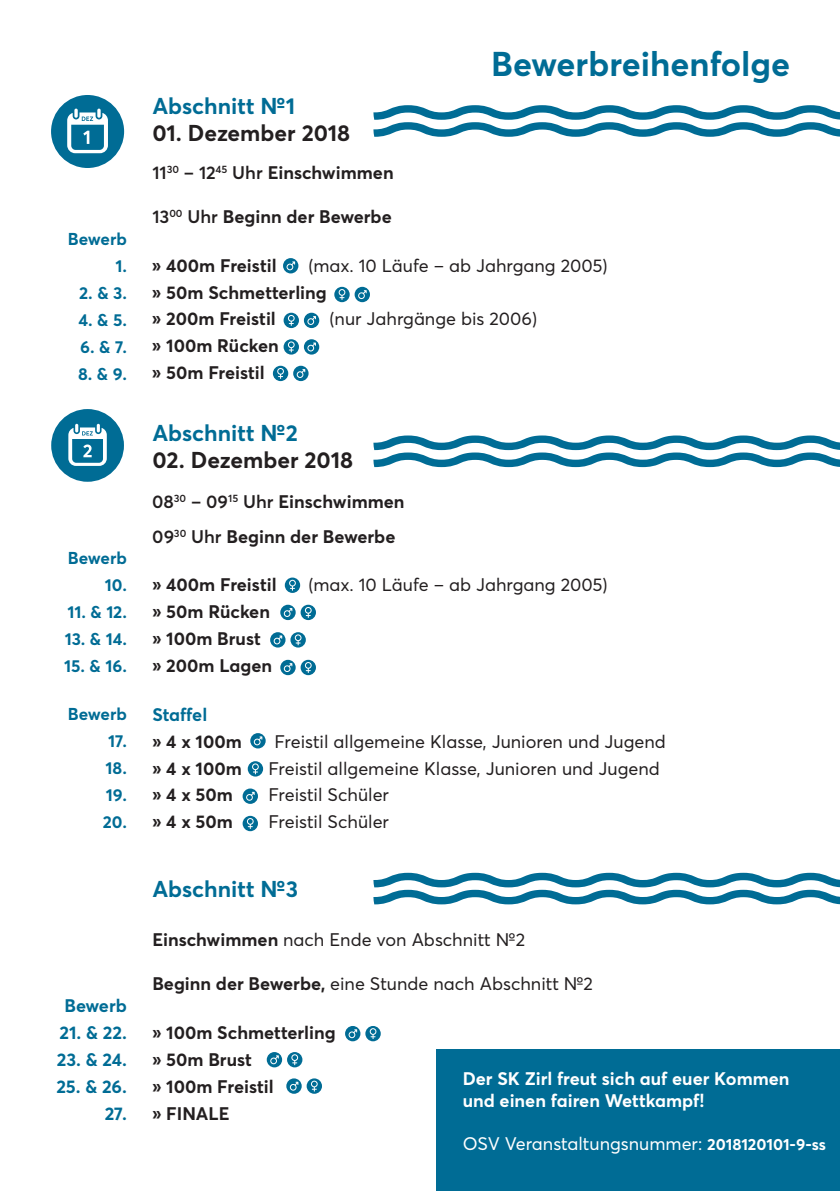
<style>
.page{position:relative;width:840px;height:1191px;background:#fff}
.page>*{position:absolute;margin:0;border:0;box-sizing:border-box;transform-origin:0 0}
.t1{font:700 34px "Averta";color:#006c95}
.t2{font:700 22.6px "Averta";color:#006c95}
.t3{font:700 22.6px "Averta";color:#231f20}
.t4{font:700 18px/27px "Averta";color:#231f20}
.t5{font:18px "Averta";color:#231f20}
.t6{font:700 18px/21.6px "Averta";color:#fff}
.t7{font:18px "Averta";color:#fff}
.t8{font:700 18px/27px "Averta";color:#006c95;text-align:right}
.t9{font:700 17px/27px "Averta";color:#006c95;text-align:right}
.s1{font-weight:600}
.s2{font-weight:700}
.s3{font-weight:700;font-size:16px}
</style>
<div class="page">
<div style="left:436px;top:1049px;width:403px;height:142px;background:#006c95"></div>
<div style="left:50px;top:94px;width:75px;height:75px;background:#006c95;border-radius:50%"></div>
<div style="left:48px;top:92px;width:79px;height:79px;border:3px solid #fff;border-radius:50%"></div>
<svg style="left:67px;top:109px;width:41px;height:44px"></svg>
<div style="left:283px;top:258px;width:15px;height:15px;background:#006c95;border-radius:50%"></div>
<svg style="left:286px;top:261px;width:10px;height:9px"></svg>
<svg style="left:284px;top:577px;width:16px;height:16px"></svg>
<svg style="left:289px;top:580px;width:7px;height:10px"></svg>
<div style="left:280px;top:605px;width:15px;height:15px;background:#006c95;border-radius:50%"></div>
<svg style="left:284px;top:608px;width:9px;height:9px"></svg>
<svg style="left:300px;top:605px;width:16px;height:15px"></svg>
<svg style="left:305px;top:607px;width:6px;height:11px"></svg>
<svg style="left:250px;top:733px;width:15px;height:15px"></svg>
<svg style="left:254px;top:736px;width:9px;height:9px"></svg>
<svg style="left:242px;top:788px;width:16px;height:16px"></svg>
<svg style="left:246px;top:792px;width:9px;height:8px"></svg>
<div style="left:345px;top:1026px;width:15px;height:15px;background:#006c95;border-radius:50%"></div>
<svg style="left:348px;top:1029px;width:10px;height:9px"></svg>
<div style="left:365px;top:1026px;width:15px;height:15px;background:#006c95;border-radius:50%"></div>
<svg style="left:369px;top:1028px;width:7px;height:11px"></svg>
<svg style="left:266px;top:1052px;width:16px;height:15px"></svg>
<svg style="left:270px;top:1055px;width:9px;height:9px"></svg>
<div style="left:287px;top:1052px;width:15px;height:15px;background:#006c95;border-radius:50%"></div>
<svg style="left:291px;top:1054px;width:7px;height:11px"></svg>
<svg style="left:286px;top:1078px;width:15px;height:15px"></svg>
<svg style="left:290px;top:1081px;width:9px;height:9px"></svg>
<svg style="left:306px;top:1078px;width:16px;height:15px"></svg>
<svg style="left:311px;top:1080px;width:6px;height:11px"></svg>
<svg style="left:270px;top:632px;width:15px;height:15px"></svg>
<svg style="left:273px;top:635px;width:10px;height:9px"></svg>
<svg style="left:290px;top:632px;width:16px;height:15px"></svg>
<svg style="left:294px;top:634px;width:7px;height:11px"></svg>
<div style="left:280px;top:660px;width:15px;height:15px;background:#006c95;border-radius:50%"></div>
<svg style="left:284px;top:663px;width:9px;height:9px"></svg>
<svg style="left:300px;top:660px;width:16px;height:15px"></svg>
<svg style="left:305px;top:662px;width:6px;height:11px"></svg>
<svg style="left:247px;top:761px;width:16px;height:15px"></svg>
<svg style="left:252px;top:763px;width:7px;height:11px"></svg>
<svg style="left:242px;top:816px;width:16px;height:15px"></svg>
<svg style="left:247px;top:818px;width:6px;height:11px"></svg>
<div style="left:51px;top:409px;width:73px;height:73px;background:#006c95;border-radius:50%"></div>
<svg style="left:68px;top:424px;width:39px;height:42px"></svg>
<svg style="left:373px;top:435px;width:466px;height:32px"></svg>
<svg style="left:373px;top:105px;width:466px;height:32px"></svg>
<svg style="left:373px;top:872px;width:466px;height:32px"></svg>
<div style="left:334px;top:287px;width:15px;height:15px;background:#006c95;border-radius:50%"></div>
<svg style="left:338px;top:289px;width:7px;height:11px"></svg>
<svg style="left:354px;top:287px;width:16px;height:15px"></svg>
<svg style="left:358px;top:290px;width:9px;height:9px"></svg>
<svg style="left:283px;top:313px;width:16px;height:15px"></svg>
<svg style="left:288px;top:315px;width:6px;height:11px"></svg>
<div style="left:304px;top:313px;width:15px;height:15px;background:#006c95;border-radius:50%"></div>
<svg style="left:307px;top:316px;width:9px;height:9px"></svg>
<svg style="left:283px;top:339px;width:16px;height:15px"></svg>
<svg style="left:288px;top:341px;width:6px;height:11px"></svg>
<div style="left:304px;top:339px;width:15px;height:15px;background:#006c95;border-radius:50%"></div>
<svg style="left:307px;top:342px;width:9px;height:9px"></svg>
<div style="left:273px;top:366px;width:15px;height:15px;background:#006c95;border-radius:50%"></div>
<svg style="left:277px;top:368px;width:7px;height:11px"></svg>
<div style="left:293px;top:366px;width:15px;height:15px;background:#006c95;border-radius:50%"></div>
<svg style="left:296px;top:369px;width:10px;height:9px"></svg>
<p class="t9" style="left:68px;top:225px;width:61px">Bewerb<br>1.</p>
<p class="t9" style="left:79px;top:279px;width:49px">2. &amp; 3.</p>
<p class="t9" style="left:78px;top:306px;width:50px">4. &amp; 5.</p>
<p class="t9" style="left:80px;top:333px;width:48px">6. &amp; 7.</p>
<p class="t9" style="left:78px;top:360px;width:50px">8. &amp; 9.</p>
<p class="t9" style="left:68px;top:544px;width:61px">Bewerb<br>10.</p>
<p class="t9" style="left:67px;top:598px;width:61px">11. &amp; 12.</p>
<p class="t9" style="left:65px;top:625px;width:64px">13. &amp; 14.</p>
<p class="t9" style="left:64px;top:652px;width:64px">15. &amp; 16.</p>
<p class="t9" style="left:68px;top:700px;width:61px">Bewerb<br>17.<br>18.<br>19.<br>20.</p>
<p class="t8" style="left:64px;top:992px;width:64px">Bewerb</p>
<p class="t8" style="left:60px;top:1019px;width:69px">21. &amp; 22.</p>
<p class="t8" style="left:57px;top:1045px;width:72px">23. &amp; 24.</p>
<p class="t8" style="left:56px;top:1072px;width:72px">25. &amp; 26.<br>27.</p>
<p class="t2" style="left:152px;top:92px;width:144px">Abschnitt №1</p>
<p class="t3" style="left:152px;top:119px;width:199px">01. Dezember 2018</p>
<h1 class="t1" style="left:491px;top:42px;width:300px">Bewerbreihenfolge</h1>
<p class="t4" style="left:152px;top:159px;width:243px"><span class="s1">11</span><sup>30</sup> <span class="s1">– 12</span><sup>45</sup> <span class="s1">Uhr</span> Einschwimmen</p>
<p class="t4" style="left:152px;top:203px;width:241px"><span class="s1">13</span><sup>00</sup> <span class="s1">Uhr</span> Beginn der Bewerbe</p>
<p class="t4" style="left:152px;top:251px;width:126px">» 400m Freistil</p>
<p class="t5" style="left:308px;top:254px;width:300px">(max. 10 Läufe – ab Jahrgang 2005)</p>
<p class="t4" style="left:152px;top:278px;width:176px">» 50m Schmetterling » 200m Freistil</p>
<p class="t5" style="left:329px;top:308px;width:209px">(nur Jahrgänge bis 2006)</p>
<p class="t4" style="left:152px;top:332px;width:128px">» 100m Rücken » 50m Freistil</p>
<p class="t2" style="left:152px;top:418px;width:147px">Abschnitt №2</p>
<p class="t3" style="left:152px;top:445px;width:202px">02. Dezember 2018</p>
<p class="t4" style="left:152px;top:485px;width:253px;line-height:34.4px"><span class="s1">08</span><sup>30</sup> <span class="s1">– 09</span><sup>15</sup> <span class="s1">Uhr</span> Einschwimmen<br><span class="s1">09</span><sup>30</sup> <span class="s1">Uhr</span> Beginn der Bewerbe</p>
<p class="t4" style="left:152px;top:571px;width:126px">» 400m Freistil</p>
<p class="t5" style="left:308px;top:574px;width:300px">(max. 10 Läufe – ab Jahrgang 2005)</p>
<p class="t4" style="left:152px;top:598px;width:121px">» 50m Rücken » 100m Brust » 200m Lagen</p>
<p class="t8" style="left:152px;top:700px;width:56px">Staffel</p>
<p class="t4" style="left:152px;top:727px;width:91px">» 4 x 100m</p>
<p class="t5" style="left:274px;top:730px;width:393px">Freistil allgemeine Klasse, Junioren und Jugend</p>
<p class="t4" style="left:152px;top:754px;width:91px">» 4 x 100m</p>
<p class="t5" style="left:268px;top:757px;width:393px">Freistil allgemeine Klasse, Junioren und Jugend</p>
<p class="t4" style="left:152px;top:781px;width:82px">» 4 x 50m</p>
<p class="t5" style="left:268px;top:784px;width:122px">Freistil Schüler</p>
<p class="t4" style="left:152px;top:808px;width:82px">» 4 x 50m</p>
<p class="t5" style="left:268px;top:810px;width:122px">Freistil Schüler</p>
<p class="t2" style="left:152px;top:875px;width:147px">Abschnitt №3</p>
<p class="t5" style="left:152px;top:928px;width:374px"><span class="s2">Einschwimmen</span> nach Ende von Abschnitt №2</p>
<p class="t5" style="left:152px;top:972px;width:442px"><span class="s2">Beginn der Bewerbe,</span> eine Stunde nach Abschnitt №2</p>
<p class="t4" style="left:152px;top:1018px;width:185px">» 100m Schmetterling » 50m Brust<br>» 100m Freistil<br>» FINALE</p>
<p class="t6" style="left:462px;top:1068px;width:328px">Der SK Zirl freut sich auf euer Kommen und einen fairen Wettkampf!</p>
<p class="t7" style="left:462px;top:1132px;width:365px">OSV Veranstaltungsnummer: <span class="s3">2018120101-9-ss</span></p>
</div>
